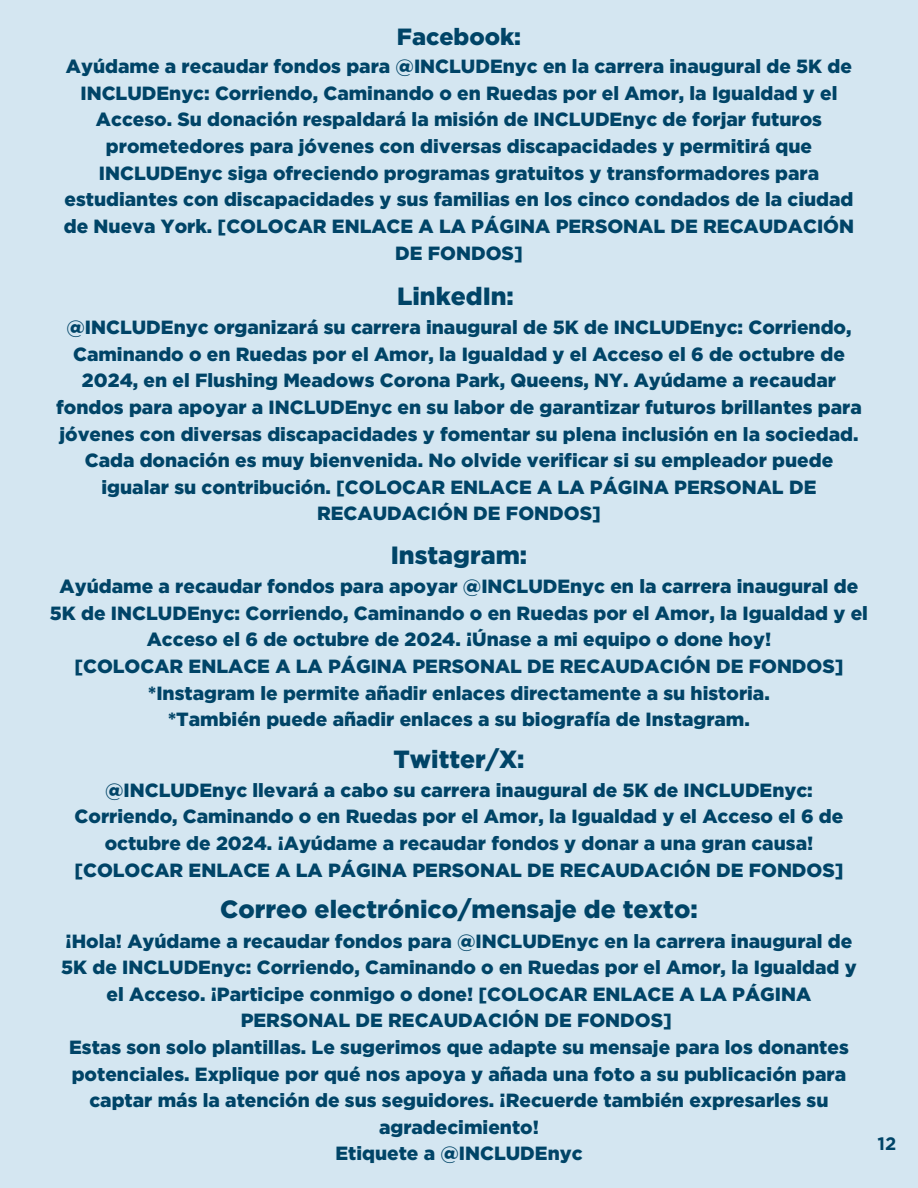
<style>
.page{position:relative;width:918px;height:1188px;background:#d4e6f1}
.page>*{position:absolute;margin:0;border:0;box-sizing:border-box;transform-origin:0 0}
.t1{font:900 24.9px "Gotham";color:#004467}
.t2{font:900 23.4px "Gotham";color:#004467}
.t3{font:900 19.05px/26.5px "Gotham";color:#004467;text-align:center}
.t4{font:700 18px "Gotham";color:#004467}
</style>
<div class="page">
<h1 class="t2" style="left:397px;top:22px;width:126px">Facebook:</h1>
<h1 class="t3" style="left:64px;top:53px;width:792px">Ayúdame a recaudar fondos para @INCLUDEnyc en la carrera inaugural de 5K de INCLUDEnyc: Corriendo, Caminando o en Ruedas por el Amor, la Igualdad y el Acceso. Su donación respaldará la misión de INCLUDEnyc de forjar futuros prometedores para jóvenes con diversas discapacidades y permitirá que INCLUDEnyc siga ofreciendo programas gratuitos y transformadores para estudiantes con discapacidades y sus familias en los cinco condados de la ciudad de Nueva York. [COLOCAR ENLACE A LA PÁGINA PERSONAL DE RECAUDACIÓN DE FONDOS]</h1>
<h1 class="t1" style="left:397px;top:281px;width:118px">LinkedIn:</h1>
<h1 class="t3" style="left:56px;top:314px;width:807px">@INCLUDEnyc organizará su carrera inaugural de 5K de INCLUDEnyc: Corriendo, Caminando o en Ruedas por el Amor, la Igualdad y el Acceso el 6 de octubre de 2024, en el Flushing Meadows Corona Park, Queens, NY. Ayúdame a recaudar fondos para apoyar a INCLUDEnyc en su labor de garantizar futuros brillantes para jóvenes con diversas discapacidades y fomentar su plena inclusión en la sociedad.<br>Cada donación es muy bienvenida. No olvide verificar si su empleador puede igualar su contribución. [COLOCAR ENLACE A LA PÁGINA PERSONAL DE RECAUDACIÓN DE FONDOS]</h1>
<h1 class="t1" style="left:391px;top:540px;width:138px">Instagram:</h1>
<h1 class="t3" style="left:50px;top:573px;width:820px">Ayúdame a recaudar fondos para apoyar @INCLUDEnyc en la carrera inaugural de 5K de INCLUDEnyc: Corriendo, Caminando o en Ruedas por el Amor, la Igualdad y el Acceso el 6 de octubre de 2024. ¡Únase a mi equipo o done hoy!<br>[COLOCAR ENLACE A LA PÁGINA PERSONAL DE RECAUDACIÓN DE FONDOS] *Instagram le permite añadir enlaces directamente a su historia.<br>*También puede añadir enlaces a su biografía de Instagram.</h1>
<h1 class="t1" style="left:393px;top:744px;width:133px">Twitter/X:</h1>
<h1 class="t3" style="left:74px;top:777px;width:771px">@INCLUDEnyc llevará a cabo su carrera inaugural de 5K de INCLUDEnyc:<br>Corriendo, Caminando o en Ruedas por el Amor, la Igualdad y el Acceso el 6 de octubre de 2024. ¡Ayúdame a recaudar fondos y donar a una gran causa! [COLOCAR ENLACE A LA PÁGINA PERSONAL DE RECAUDACIÓN DE FONDOS]</h1>
<h1 class="t1" style="left:220px;top:894px;width:479px">Correo electrónico/mensaje de texto:</h1>
<h1 class="t3" style="left:61px;top:927px;width:797px">¡Hola! Ayúdame a recaudar fondos para @INCLUDEnyc en la carrera inaugural de 5K de INCLUDEnyc: Corriendo, Caminando o en Ruedas por el Amor, la Igualdad y el Acceso. ¡Participe conmigo o done! [COLOCAR ENLACE A LA PÁGINA PERSONAL DE RECAUDACIÓN DE FONDOS]<br>Estas son solo plantillas. Le sugerimos que adapte su mensaje para los donantes potenciales. Explique por qué nos apoya y añada una foto a su publicación para captar más la atención de sus seguidores. ¡Recuerde también expresarles su agradecimiento!<br>Etiquete a @INCLUDEnyc</h1>
<p class="t4" style="left:878px;top:1133px;width:20px">12</p>
</div>
